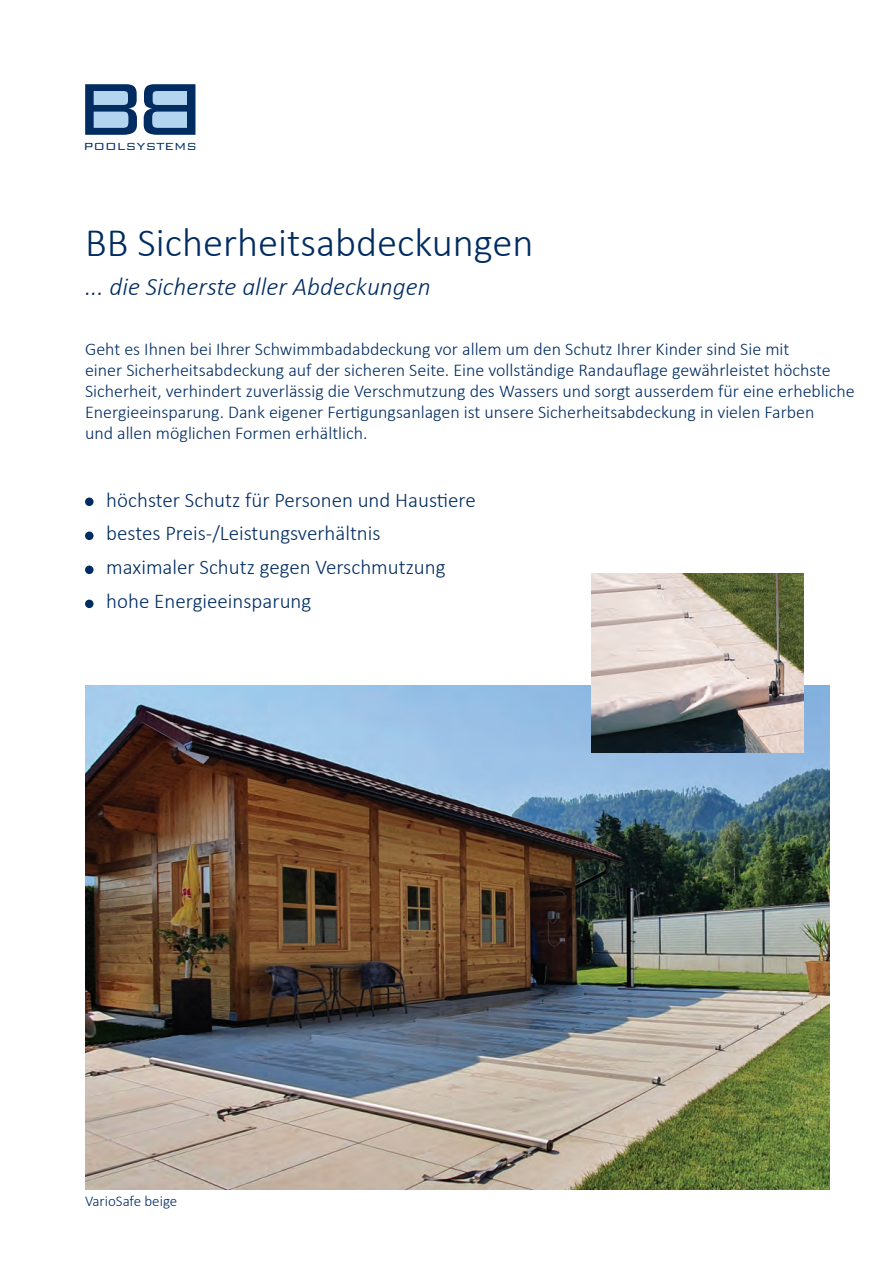
<style>
.page{position:relative;width:893px;height:1263px;background:#fff}
.page>*{position:absolute;margin:0;border:0;box-sizing:border-box;transform-origin:0 0}
.t1{font:300 97.95px "Bank Gothic BT";color:#002c62}
.t2{font:300 40.5px "Calibri";color:#002c62}
.t3{font:italic 300 25.5px "Calibri";color:#002c62}
.t4{font:300 21px/33.8px "Calibri";color:#002c62}
.t5{font:300 18px/21px "Calibri";color:#002c62}
.t6{font:300 15px "Calibri";color:#002c62}
.t7{font:300 13.65px "Bank Gothic BT";color:#002c62}
</style>
<div class="page">
<img style="left:85px;top:686px;width:744px;height:504px">
<div style="left:88px;top:88px;width:41px;height:42px;background:#b4d5f0"></div>
<div style="left:88px;top:110px;width:43px;height:22px;background:#b4d5f0"></div>
<div style="left:85px;top:497px;width:9px;height:9px;background:#002c62;border-radius:50%"></div>
<div style="left:85px;top:531px;width:9px;height:9px;background:#002c62;border-radius:50%"></div>
<div style="left:85px;top:566px;width:9px;height:8px;background:#002c62;border-radius:50%"></div>
<div style="left:85px;top:600px;width:9px;height:8px;background:#002c62;border-radius:50%"></div>
<img style="left:591px;top:573px;width:213px;height:180px">
<svg style="left:150px;top:88px;width:43px;height:44px;background:#bad8f1"></svg>
<h1 class="t1" style="left:72px;top:56px;width:77px">B</h1>
<p class="t7" style="left:83px;top:139px;width:115px">POOLSYSTEMS</p>
<h2 class="t2" style="left:85px;top:217px;width:450px">BB Sicherheitsabdeckungen</h2>
<h3 class="t3" style="left:85px;top:271px;width:347px">... die Sicherste aller Abdeckungen</h3>
<p class="t5" style="left:85px;top:338px;width:771px">Geht es Ihnen bei Ihrer Schwimmbadabdeckung vor allem um den Schutz Ihrer Kinder sind Sie mit<br>einer Sicherheitsabdeckung auf der sicheren Seite. Eine vollständige Randauflage gewährleistet höchste Sicherheit, verhindert zuverlässig die Verschmutzung des Wassers und sorgt ausserdem für eine erhebliche Energieeinsparung. Dank eigener Fertigungsanlagen ist unsere Sicherheitsabdeckung in vielen Farben<br>und allen möglichen Formen erhältlich.</p>
<p class="t4" style="left:106px;top:483px;width:371px">höchster Schutz für Personen und Haustiere bestes Preis-/Leistungsverhältnis<br>maximaler Schutz gegen Verschmutzung hohe Energieeinsparung</p>
<p class="t6" style="left:85px;top:1192px;width:94px">VarioSafe beige</p>
</div>
